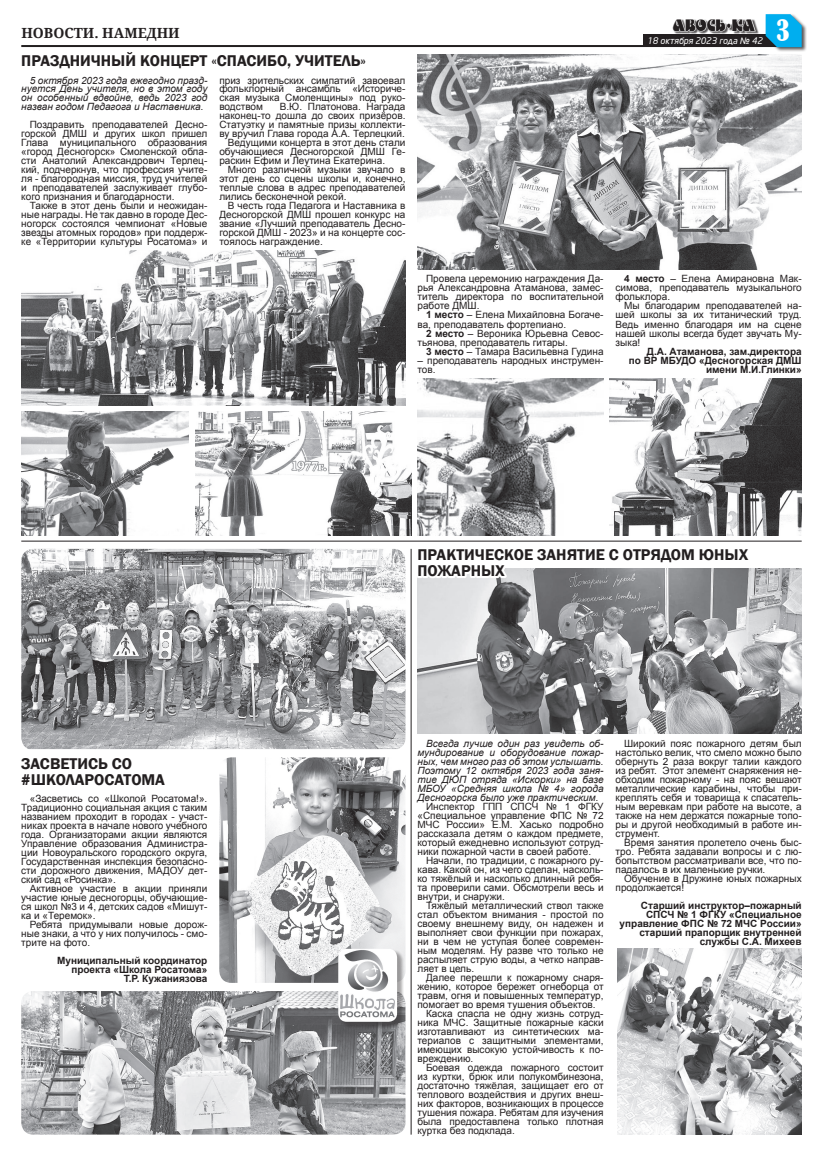
<style>
.page{position:relative;width:823px;height:1163px;background:#fff}
.page>*{position:absolute;margin:0;border:0;box-sizing:border-box;transform-origin:0 0}
.t1{font:condensed 27.5px "Bernard";color:#fff}
.Заголовок{font:600 16px/16px "Franklin Gothic";color:#231f20}
.t2{font:14.2px "DS Motter Style";letter-spacing:.025em;color:#231f20;scale:.85 1}
.t3{font:700 14px "Droid Serif";color:#231f20}
.основной{font:10px/9px "Arial";color:#231f20;text-align:justify}
.Курсив{font:italic 10px/9px "Arial";color:#231f20;text-align:justify}
.Подпись{font:700 10px/9px "Arial";color:#231f20;text-align:right}
.t4{font:italic 9px "Neo Sans Cyr";letter-spacing:-.01em;color:#fff}
.s1{font-family:"Arial"}
.s2{font-weight:700}
</style>
<div class="page">
<div style="left:643px;top:35px;width:144px;height:11px;background:#231f20"></div>
<hr style="left:21px;top:45px;width:778px;height:2px;background:#231f20">
<div style="left:764px;top:13px;width:42px;height:39px;background:#231f20;opacity:.75"></div>
<svg style="left:765px;top:14px;width:36px;height:33px"></svg>
<div style="left:673px;top:19px;width:85px;height:16px;background:#231f20;opacity:.75"></div>
<svg style="left:673px;top:19px;width:83px;height:13px"></svg>
<img style="left:417px;top:568px;width:384px;height:165px">
<img style="left:417px;top:55px;width:384px;height:215px">
<img style="left:21px;top:412px;width:168px;height:124px">
<img style="left:21px;top:251px;width:384px;height:154px">
<img style="left:196px;top:412px;width:215px;height:124px">
<img style="left:417px;top:378px;width:186px;height:146px">
<img style="left:609px;top:378px;width:192px;height:158px">
<hr style="left:21px;top:540px;width:780px;height:1px;background:#231f20">
<img style="left:21px;top:548px;width:384px;height:201px">
<img style="left:219px;top:757px;width:186px;height:225px">
<img style="left:21px;top:991px;width:384px;height:143px">
<hr style="left:410px;top:548px;width:1px;height:586px;background:#231f20">
<svg style="left:414px;top:524px;width:340px;height:57px"></svg>
<img style="left:617px;top:948px;width:184px;height:186px">
<div style="left:339px;top:949px;width:65px;height:79px;background:#231f20;opacity:.4"></div>
<img style="left:338px;top:948px;width:59px;height:73px">
<h3 class="t2" style="left:672px;top:16px;width:99px">авось•ка</h3>
<p class="t3" style="left:21px;top:23px;width:160px">НОВОСТИ. НАМЕДНИ</p>
<p class="t1" style="left:775px;top:15px;width:15px">3</p>
<p class="Заголовок" style="left:21px;top:53px;width:346px">ПРАЗДНИЧНЫЙ КОНЦЕРТ «СПАСИБО, УЧИТЕЛЬ»</p>
<p class="Курсив" style="left:21px;top:76px;width:187px;text-indent:9px">5 октября 2023 года ежегодно празд&shy;нуется День учителя, но в этом году он особенный вдвойне, ведь 2023 год назван годом Педагога и Наставника.</p>
<p class="основной" style="left:21px;top:120px;width:187px;text-indent:9px">Поздравить преподавателей Десно&shy;горской ДМШ и других школ пришел Глава муниципального образования «город Десногорск» Смоленской обла&shy;сти Анатолий Александрович Терлец&shy;кий, подчеркнув, что профессия учите&shy;ля - благородная миссия, труд учителей и преподавателей заслуживает глубо&shy;кого признания и благодарности.</p>
<p class="основной" style="left:21px;top:201px;width:187px;text-indent:9px">Также в этот день были и неожидан&shy;ные награды. Не так давно в городе Дес&shy;ногорск состоялся чемпионат «Новые звезды атомных городов» при поддерж&shy;ке «Территории культуры Росатома» и</p>
<p class="t4" style="left:646px;top:35px;width:117px">18 октября 2023 года <span class="s1">№</span> 42</p>
<p class="основной" style="left:219px;top:76px;width:187px">приз зрительских симпатий завоевал фольклорный ансамбль «Историче&shy;ская музыка Смоленщины» под руко&shy;водством</p>
<p class="основной" style="left:219px;top:102px;width:187px;text-indent:60px">В.Ю. Платонова. Награда наконец-то дошла до своих призёров.<br>Статуэтку и памятные призы коллекти&shy;ву вручил Глава города А.А. Терлецкий.</p>
<p class="основной" style="left:219px;top:138px;width:187px;text-indent:9px">Ведущими концерта в этот день стали обучающиеся Десногорской ДМШ Ге&shy;раскин Ефим и Леутина Екатерина.</p>
<p class="основной" style="left:219px;top:165px;width:187px;text-indent:9px">Много различной музыки звучало в этот день со сцены школы и, конечно, теплые слова в адрес преподавателей лились бесконечной рекой.</p>
<p class="основной" style="left:219px;top:201px;width:187px;text-indent:9px">В честь года Педагога и Наставника в Десногорской ДМШ прошел конкурс на звание «Лучший преподаватель Десно&shy;горской ДМШ - 2023» и на концерте сос&shy;тоялось награждение.</p>
<p class="основной" style="left:417px;top:274px;width:187px;text-indent:9px">Провела церемонию награждения Да&shy;рья Александровна Атаманова, замес&shy;титель директора по воспитательной работе ДМШ.</p>
<p class="основной" style="left:417px;top:310px;width:187px;text-indent:9px"><span class="s2">1 место</span> – Елена Михайловна Богаче&shy;ва, преподаватель фортепиано.</p>
<p class="основной" style="left:417px;top:329px;width:187px;text-indent:9px"><span class="s2">2 место</span> – Вероника Юрьевна Севос&shy;тьянова, преподаватель гитары.</p>
<p class="основной" style="left:426px;top:347px;width:179px"><span class="s2">3 место</span> – Тамара Васильевна Гудина</p>
<p class="основной" style="left:417px;top:356px;width:187px">– преподаватель народных инструмен&shy;тов.</p>
<p class="основной" style="left:615px;top:274px;width:187px;text-indent:9px"><span class="s2">4 место</span> – Елена Амирановна Мак&shy;симова, преподаватель музыкального фольклора.</p>
<p class="основной" style="left:615px;top:301px;width:187px;text-indent:9px">Мы благодарим преподавателей на&shy;шей школы за их титанический труд.<br>Ведь именно благодаря им на сцене нашей школы всегда будет звучать Му&shy;зыка!</p>
<p class="Подпись" style="left:646px;top:347px;width:156px">Д.А. Атаманова, зам.директора</p>
<p class="Подпись" style="left:628px;top:356px;width:174px">по ВР МБУДО «Десногорская ДМШ имени М.И.Глинки»</p>
<p class="Заголовок" style="left:21px;top:755px;width:145px">ЗАСВЕТИСЬ СО #ШКОЛАРОСАТОМА</p>
<p class="основной" style="left:21px;top:794px;width:187px;text-indent:9px">«Засветись со «Школой Росатома!».<br>Традиционно социальная акция с таким названием проходит в городах - участ&shy;никах проекта в начале нового учебного года. Организаторами акции являются Управление образования Администра&shy;ции Новоуральского городского округа, Государственная инспекция безопасно&shy;сти дорожного движения, МАДОУ дет&shy;ский сад «Росинка».</p>
<p class="основной" style="left:21px;top:884px;width:187px;text-indent:9px">Активное участие в акции приняли участие юные десногорцы, обучающие&shy;ся школ №3 и 4, детских садов «Мишут&shy;ка и «Теремок».</p>
<p class="основной" style="left:21px;top:920px;width:187px;text-indent:9px">Ребята придумывали новые дорож&shy;ные знаки, а что у них получилось - смо&shy;трите на фото.</p>
<p class="Подпись" style="left:57px;top:956px;width:152px">Муниципальный координатор проекта «Школа Росатома»</p>
<p class="Подпись" style="left:124px;top:974px;width:85px">Т.Р. Кужаниязова</p>
<p class="Заголовок" style="left:417px;top:547px;width:332px">ПРАКТИЧЕСКОЕ ЗАНЯТИЕ С ОТРЯДОМ ЮНЫХ<br>ПОЖАРНЫХ</p>
<p class="Курсив" style="left:417px;top:738px;width:187px;text-indent:9px">Всегда лучше один раз увидеть об&shy;мундирование и оборудование пожар&shy;ных, чем много раз об этом услышать.<br>Поэтому 12 октября 2023 года заня&shy;тие ДЮП отряда «Искорки» на базе МБОУ «Средняя школа № 4» города Десногорска было уже практическим.</p>
<p class="основной" style="left:417px;top:801px;width:187px;text-indent:9px">Инспектор ГПП СПСЧ № 1 ФГКУ «Специальное управление ФПС № 72<br>МЧС России» Е.М. Хасько подробно рассказала детям о каждом предмете, который ежедневно используют сотруд&shy;ники пожарной части в своей работе.</p>
<p class="основной" style="left:417px;top:855px;width:187px;text-indent:9px">Начали, по традиции, с пожарного ру&shy;кава. Какой он, из чего сделан, насколь&shy;ко тяжёлый и насколько длинный ребя&shy;та проверили сами. Обсмотрели весь и внутри, и снаружи.</p>
<p class="основной" style="left:417px;top:900px;width:187px;text-indent:9px">Тяжёлый металлический ствол также стал объектом внимания - простой по своему внешнему виду, он надежен и выполняет свои функции при пожарах, ни в чем не уступая более современ&shy;ным моделям. Ну разве что только не распыляет струю воды, а четко направ&shy;ляет в цель.</p>
<p class="основной" style="left:417px;top:972px;width:187px;text-indent:9px">Далее перешли к пожарному снаря&shy;жению, которое бережет огнеборца от травм, огня и повышенных температур, помогает во время тушения объектов.</p>
<p class="основной" style="left:417px;top:1008px;width:187px;text-indent:9px">Каска спасла не одну жизнь сотруд&shy;ника МЧС. Защитные пожарные каски изготавливают из синтетических ма&shy;териалов с защитными элементами, имеющих высокую устойчивость к по&shy;вреждению.</p>
<p class="основной" style="left:417px;top:1062px;width:187px;text-indent:9px">Боевая одежда пожарного состоит из куртки, брюк или полукомбинезона, достаточно тяжёлая, защищает его от теплового воздействия и других внеш&shy;них факторов, возникающих в процессе тушения пожара. Ребятам для изучения была предоставлена только плотная куртка без подклада.</p>
<p class="основной" style="left:615px;top:738px;width:187px;text-indent:9px">Широкий пояс пожарного детям был настолько велик, что смело можно было обернуть 2 раза вокруг талии каждого из ребят. Этот элемент снаряжения не&shy;обходим пожарному - на пояс вешают металлические карабины, чтобы при&shy;креплять себя и товарища к спасатель&shy;ным веревкам при работе на высоте, а также на нем держатся пожарные топо&shy;ры и другой необходимый в работе ин&shy;струмент.</p>
<p class="основной" style="left:615px;top:837px;width:187px;text-indent:9px">Время занятия пролетело очень быс&shy;тро. Ребята задавали вопросы и с лю&shy;бопытством рассматривали все, что по&shy;падалось в их маленькие ручки.</p>
<p class="основной" style="left:615px;top:873px;width:187px;text-indent:9px">Обучение в Дружине юных пожарных продолжается!</p>
<p class="Подпись" style="left:640px;top:900px;width:162px">Старший инструктор–пожарный</p>
<p class="Подпись" style="left:619px;top:909px;width:183px">СПСЧ № 1 ФГКУ «Специальное управление ФПС № 72 МЧС России»</p>
<p class="Подпись" style="left:639px;top:927px;width:164px">старший прапорщик внутренней службы С.А. Михеев</p>
</div>
